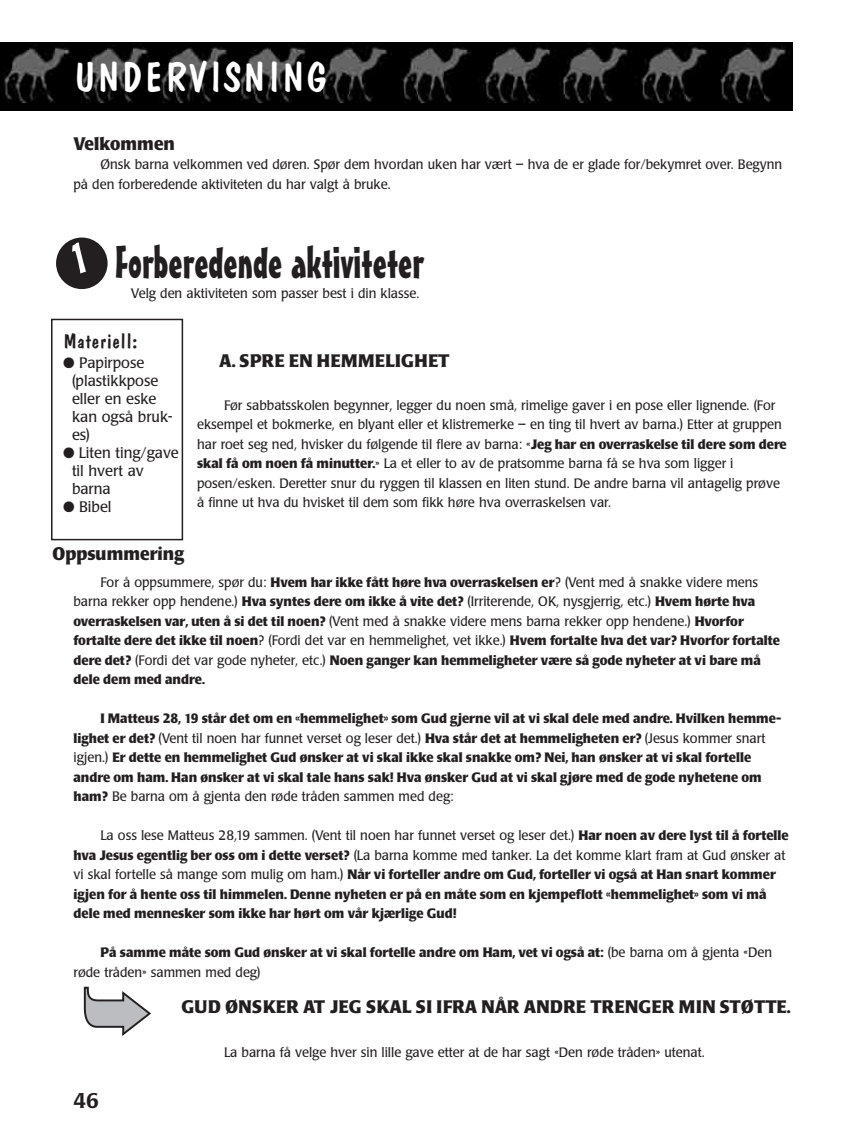
<style>
.page{position:relative;width:864px;height:1148px;background:#fff}
.page>*{position:absolute;margin:0;border:0;box-sizing:border-box;transform-origin:0 0}
.t1{font:45px "Mister Earl BT";color:#231f20}
.t2{font:42px "Dom Casual";letter-spacing:.025em;color:#fff}
.t3{font:21px "Dom Casual";color:#231f20;scale:1.05 1}
.t4{font:500 21px "Poppl Laudatio";color:#231f20}
.t5{font:700 18px "Poppl Laudatio";letter-spacing:.02em;color:#231f20;scale:.95 1}
.t6{font:700 18px "Poppl Laudatio";color:#231f20;scale:.95 1}
.t7{font:15px/18px "Poppl Laudatio";color:#231f20}
.t8{font:700 13.5px/19.5px "Poppl Laudatio";color:#231f20;scale:.95 1}
.t9{font:13.5px/19.5px "Poppl Laudatio";color:#231f20;scale:.95 1}
.s1{font-weight:700}
.s2{font-weight:400}
</style>
<div class="page">
<img style="left:0;top:43px;width:792px;height:68px">
<div style="left:51px;top:319px;width:132px;height:221px;border:2px solid #231f20"></div>
<svg style="left:83px;top:986px;width:68px;height:50px"></svg>
<svg style="left:56px;top:237px;width:52px;height:52px"></svg>
<h2 class="t2" style="left:73px;top:61px;width:256px">UNDERVISNING</h2>
<h3 class="t6" style="left:73px;top:136px;width:108px">Velkommen</h3>
<p class="t9" style="left:74px;top:156px;width:748px;text-indent:27px">Ønsk barna velkommen ved døren. Spør dem hvordan uken har vært – hva de er glade for/bekymret over. Begynn på den forberedende aktiviteten du har valgt å bruke.</p>
<h1 class="t1" style="left:115px;top:244px;width:311px">Forberedende aktiviteter</h1>
<p class="t9" style="left:131px;top:284px;width:305px">Velg den aktiviteten som passer best i din klasse.</p>
<h3 class="t3" style="left:63px;top:332px;width:73px">Materiell:</h3>
<p class="t7" style="left:72px;top:356px;width:102px;text-indent:-9px">● Papirpose (plastikkpose eller en eske kan også bruk&shy;es)</p>
<p class="t7" style="left:72px;top:446px;width:108px;text-indent:-9px">● Liten ting/gave til hvert av barna</p>
<p class="t7" style="left:63px;top:500px;width:50px">● Bibel</p>
<h3 class="t5" style="left:219px;top:353px;width:244px">A. SPRE EN HEMMELIGHET</h3>
<p class="t9" style="left:197px;top:396px;width:622px;text-indent:27px">Før sabbatsskolen begynner, legger du noen små, rimelige gaver i en pose eller lignende. (For eksempel et bokmerke, en blyant eller et klistremerke – en ting til hvert av barna.) Etter at gruppen har roet seg ned, hvisker du følgende til flere av barna: «<span class="s1">Jeg har en overraskelse til dere som dere skal få om noen få minutter.</span>» La et eller to av de pratsomme barna få se hva som ligger i posen/esken. Deretter snur du ryggen til klassen en liten stund. De andre barna vil antagelig prøve å finne ut hva du hvisket til dem som fikk høre hva overraskelsen var.</p>
<h3 class="t6" style="left:53px;top:546px;width:140px">Oppsummering</h3>
<p class="t8" style="left:74px;top:573px;width:745px;text-indent:27px"><span class="s2">For å oppsummere, spør du:</span> Hvem har ikke fått høre hva overraskelsen er<span class="s2">? (Vent med å snakke videre mens barna rekker opp hendene.)</span> Hva syntes dere om ikke å vite det? <span class="s2">(Irriterende, OK, nysgjerrig, etc.)</span> Hvem hørte hva overraskelsen var, uten å si det til noen? <span class="s2">(Vent med å snakke videre mens barna rekker opp hendene.)</span> Hvorfor fortalte dere det ikke til noen<span class="s2">? (Fordi det var en hemmelighet, vet ikke.)</span> Hvem fortalte hva det var? Hvorfor fortalte dere det? <span class="s2">(Fordi det var gode nyheter, etc.)</span> Noen ganger kan hemmeligheter være så gode nyheter at vi bare må dele dem med andre.</p>
<p class="t8" style="left:74px;top:710px;width:747px;text-indent:27px">I Matteus 28, 19 står det om en «hemmelighet» som Gud gjerne vil at vi skal dele med andre. Hvilken hemme&shy;lighet er det? <span class="s2">(Vent til noen har funnet verset og leser det.)</span> Hva står det at hemmeligheten er? <span class="s2">(Jesus kommer snart igjen.)</span> Er dette en hemmelighet Gud ønsker at vi skal ikke skal snakke om? Nei, han ønsker at vi skal fortelle andre om ham. Han ønsker at vi skal tale hans sak! Hva ønsker Gud at vi skal gjøre med de gode nyhetene om ham? <span class="s2">Be barna om å gjenta den røde tråden sammen med deg:</span></p>
<p class="t8" style="left:74px;top:827px;width:755px;text-indent:27px"><span class="s2">La oss lese Matteus 28,19 sammen. (Vent til noen har funnet verset og leser det.)</span> Har noen av dere lyst til å fortelle hva Jesus egentlig ber oss om i dette verset? <span class="s2">(La barna komme med tanker. La det komme klart fram at Gud ønsker at vi skal fortelle så mange som mulig om ham.)</span> Når vi forteller andre om Gud, forteller vi også at Han snart kommer igjen for å hente oss til himmelen. Denne nyheten er på en måte som en kjempeflott «hemmelighet» som vi må dele med mennesker som ikke har hørt om vår kjærlige Gud!</p>
<p class="t8" style="left:74px;top:944px;width:737px;text-indent:27px">På samme måte som Gud ønsker at vi skal fortelle andre om Ham, vet vi også at: <span class="s2">(be barna om å gjenta «Den røde tråden» sammen med deg)</span></p>
<h3 class="t4" style="left:73px;top:1092px;width:27px">46</h3>
<h3 class="t5" style="left:181px;top:999px;width:643px">GUD ØNSKER AT JEG SKAL SI IFRA NÅR ANDRE TRENGER MIN STØTTE.</h3>
<p class="t9" style="left:224px;top:1044px;width:508px">La barna få velge hver sin lille gave etter at de har sagt «Den røde tråden» utenat.</p>
</div>
